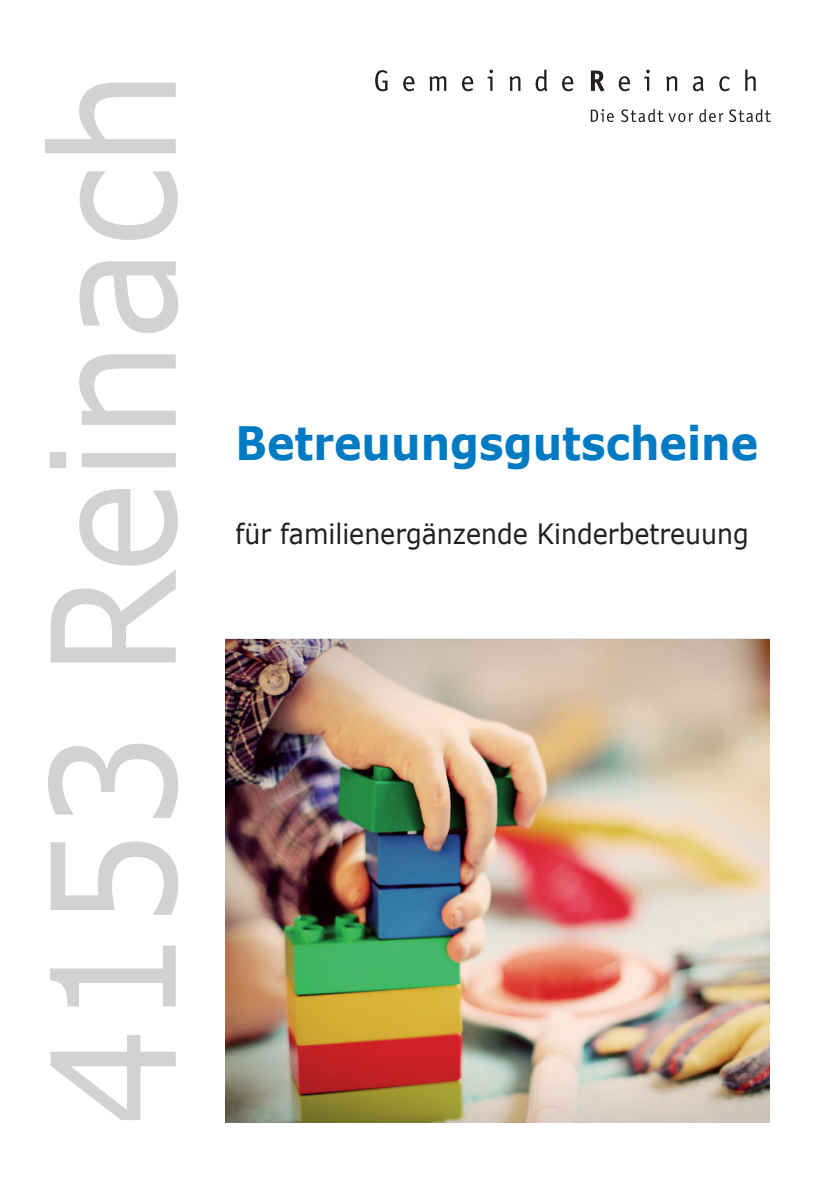
<style>
.page{position:relative;width:840px;height:1191px;background:#fff}
.page>*{position:absolute;margin:0;border:0;box-sizing:border-box;transform-origin:0 0}
.t1{font:172px "Verdana";color:#d1d2d4;scale:.9 1}
.t2{font:700 46px "Verdana";color:#007ac2;scale:.9 1}
.t3{font:28px "Verdana";color:#231f20;scale:.9 1}
</style>
<div class="page">
<img style="left:225px;top:639px;width:544px;height:484px">
<svg style="left:590px;top:109px;width:23px;height:13px"></svg>
<svg style="left:621px;top:109px;width:72px;height:13px"></svg>
<svg style="left:699px;top:109px;width:71px;height:13px"></svg>
<svg style="left:375px;top:70px;width:12px;height:21px"></svg>
<svg style="left:403px;top:76px;width:11px;height:15px"></svg>
<svg style="left:429px;top:76px;width:17px;height:15px"></svg>
<svg style="left:462px;top:76px;width:11px;height:15px"></svg>
<svg style="left:487px;top:70px;width:5px;height:21px"></svg>
<svg style="left:509px;top:76px;width:11px;height:15px"></svg>
<svg style="left:535px;top:69px;width:12px;height:22px"></svg>
<svg style="left:562px;top:76px;width:11px;height:15px"></svg>
<svg style="left:590px;top:71px;width:14px;height:20px"></svg>
<svg style="left:618px;top:76px;width:11px;height:15px"></svg>
<svg style="left:644px;top:70px;width:5px;height:21px"></svg>
<svg style="left:666px;top:76px;width:10px;height:15px"></svg>
<svg style="left:692px;top:76px;width:11px;height:15px"></svg>
<svg style="left:719px;top:76px;width:10px;height:15px"></svg>
<svg style="left:745px;top:69px;width:10px;height:22px"></svg>
<h1 class="t1" style="left:-5px;top:1126px;width:1175px;rotate:-90deg">4153 Reinach</h1>
<h2 class="t2" style="left:235px;top:411px;width:582px">Betreuungsgutscheine</h2>
<p class="t3" style="left:235px;top:515px;width:571px">für familienergänzende Kinderbetreuung</p>
</div>
